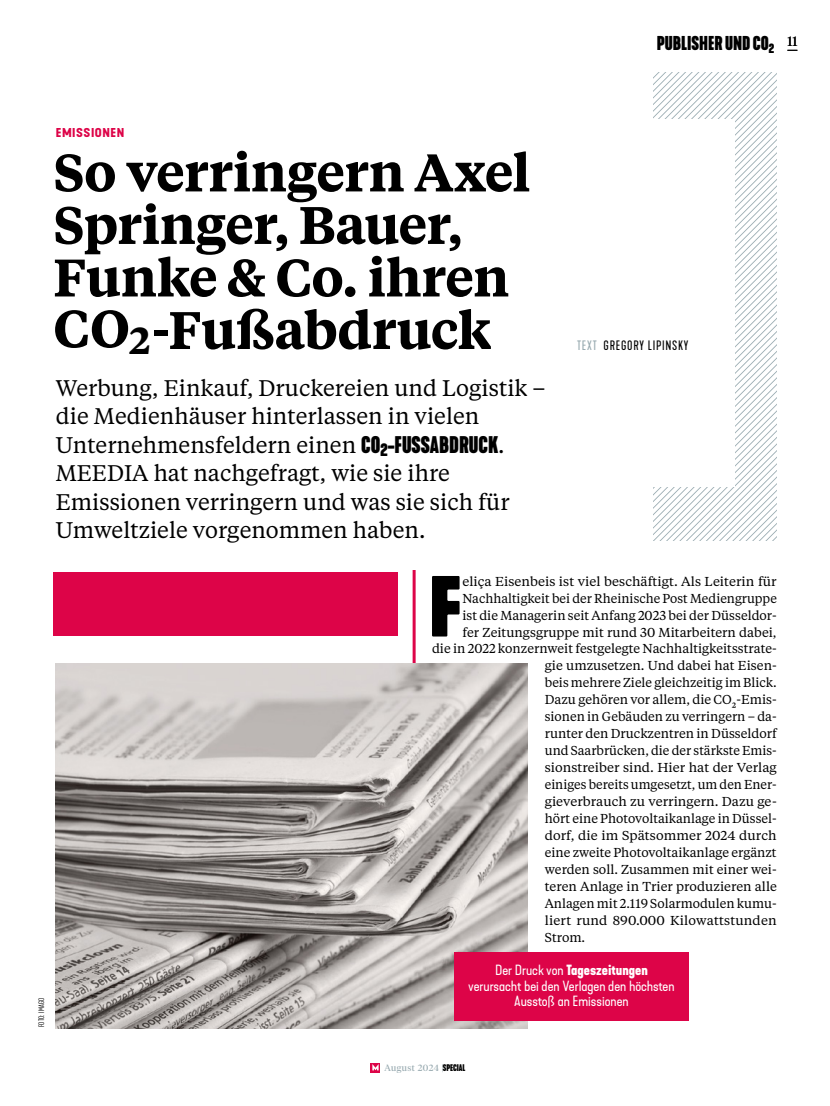
<style>
.page{position:relative;width:830px;height:1106px;background:#fff}
.page>*{position:absolute;margin:0;border:0;box-sizing:border-box;transform-origin:0 0}
.t1{font:900 80.7px "Kapra Neue";color:#000}
.t2{font:600 52.5px/52.5px "Tiempos Text";letter-spacing:-.015em;color:#000}
.t3{font:22.5px/28.5px "Tiempos Text";color:#000}
.t4{font:700 condensed 18.75px "Kapra Neue";color:#000}
.t5{font:expanded 13.8px/15.8px "Kapra Neue";color:#fff;text-align:center}
.t6{font:300 13.5px "Tiempos Headline";color:#000}
.t7{font:12.9px/17px "Tiempos Text";color:#000;text-align:right}
.t8{font:12.75px "Kapra Neue";letter-spacing:.06em;color:#000}
.t9{font:700 expanded 12px "Kapra Neue";letter-spacing:.045em;color:#dd0448}
.t10{font:11.4px "Tiempos Text";color:#000}
.t11{font:9px "Tiempos Headline";letter-spacing:.05em;color:#99abb1}
.t12{font:300 7.5px "Kapra Neue";letter-spacing:.015em;color:#000}
.s1{font-family:"Kapra Neue";font-weight:700;font-stretch:condensed}
.s2{color:#99abb1}
.s3{font-weight:700;font-stretch:normal}
.s4{font-family:"Kapra Neue";font-weight:700;font-stretch:condensed;color:#000}
</style>
<div class="page">
<svg style="left:371px;top:1063px;width:9px;height:9px"></svg>
<svg style="left:372px;top:1064px;width:6px;height:6px"></svg>
<svg style="left:653px;top:72px;width:123px;height:468px"></svg>
<div style="left:53px;top:119px;width:680px;height:367px;background:#fff"></div>
<hr style="left:412px;top:570px;width:3px;height:456px;background:#dd0448">
<div style="left:53px;top:572px;width:345px;height:64px;background:#dd0448"></div>
<img style="left:55px;top:663px;width:472px;height:366px">
<div style="left:454px;top:952px;width:234px;height:68px;background:#dd0448"></div>
<h3 class="t4" style="left:656px;top:31px;width:119px">PUBLISHER UND CO<sub>2</sub></h3>
<p class="t6" style="left:787px;top:32px;width:11px">11</p>
<p class="t9" style="left:56px;top:125px;width:70px">EMISSIONEN</p>
<h2 class="t2" style="left:53px;top:144px;width:478px">So verringern Axel<br>Springer, Bauer,<br>Funke &amp; Co. ihren<br>CO<sub>2</sub>-Fußabdruck</h2>
<p class="t3" style="left:56px;top:372px;width:491px">Werbung, Einkauf, Druckereien und Logistik – die Medienhäuser hinterlassen in vielen Unternehmensfeldern einen <span class="s1">CO</span><sub>2</sub><span class="s1">-FUSSABDRUCK</span>.<br>MEEDIA hat nachgefragt, wie sie ihre Emissionen verringern und was sie sich für Umweltziele vorgenommen haben.</p>
<p class="t8" style="left:577px;top:337px;width:113px"><span class="s2">TEXT</span> GREGORY LIPINSKY</p>
<p class="t12" style="left:37px;top:1027px;width:31px;rotate:-90deg">FOTO: IMAGO</p>
<p class="t7" style="left:432px;top:572px;width:346px">eliça Eisenbeis ist viel beschäftigt. Als Leiterin für Nachhaltigkeit bei der Rheinische Post Mediengruppe<br>ist die Managerin seit Anfang 2023 bei der Düsseldor-<br>fer Zeitungsgruppe mit rund 30 Mitarbeitern dabei,<br>die in 2022 konzernweit festgelegte Nachhaltigkeitsstrate&shy;gie umzusetzen. Und dabei hat Eisen-<br>beis mehrere Ziele gleichzeitig im Blick.<br>Dazu gehören vor allem, die CO -Emis-</p>
<h1 class="t1" style="left:428px;top:551px;width:35px">F</h1>
<p class="t10" style="left:731px;top:699px;width:6px">²</p>
<p class="t7" style="left:544px;top:707px;width:233px;text-align:justify">sionen in Gebäuden zu verringern – da&shy;runter den Druckzentren in Düsseldorf und Saarbrücken, die der stärkste Emis&shy;sionstreiber sind. Hier hat der Verlag einiges bereits umgesetzt, um den Ener&shy;gieverbrauch zu verringern. Dazu ge&shy;hört eine Photovoltaikanlage in Düssel&shy;dorf, die im Spätsommer 2024 durch eine zweite Photovoltaikanlage ergänzt werden soll. Zusammen mit einer wei&shy;teren Anlage in Trier produzieren alle Anlagen mit 2.119 Solarmodulen kumu&shy;liert rund 890.000 Kilowattstunden Strom.</p>
<p class="t5" style="left:468px;top:962px;width:208px">Der Druck von <span class="s3">Tageszeitungen </span>verursacht bei den Verlagen den höchsten<br>Ausstoß an Emissionen</p>
<p class="t11" style="left:384px;top:1061px;width:82px">August 2024 | <span class="s4">SPECIAL</span></p>
</div>
